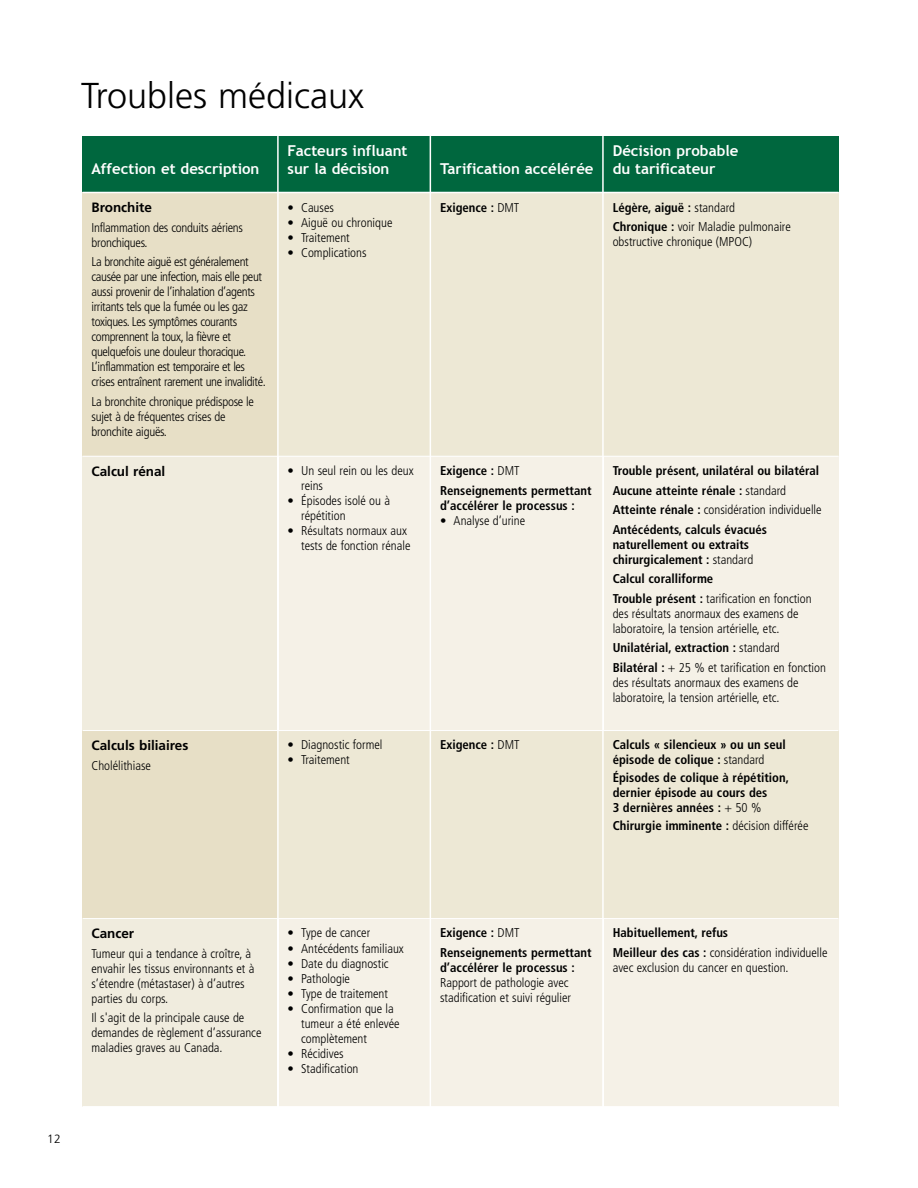
<style>
.page{position:relative;width:918px;height:1188px;background:#fff}
.page>*{position:absolute;margin:0;border:0;box-sizing:border-box;transform-origin:0 0}
.t1{font:300 36px "Frutiger";color:#000}
.t2{font:700 15px/18px "Trebuchet MS";color:#fff}
.t3{font:700 13.5px "Frutiger";color:#000}
.t4{font:300 condensed 12.75px/15px "Frutiger";color:#000}
.t5{font:700 condensed 12.75px/19.5px "Frutiger";color:#000}
.t6{font:300 condensed 12.75px/15px "Frutiger";letter-spacing:-.03em;color:#000}
.t7{font:300 condensed 12.75px/15px "Frutiger";letter-spacing:-.02em;color:#000}
.t8{font:300 12px "Frutiger";color:#000}
.s1{font-weight:300}
.s2{font-weight:700}
</style>
<div class="page">
<div style="left:82px;top:136px;width:196px;height:56px;background:#00673e"></div>
<div style="left:278px;top:136px;width:152px;height:56px;background:#00673e"></div>
<div style="left:430px;top:136px;width:173px;height:56px;background:#00673e"></div>
<div style="left:603px;top:136px;width:235px;height:56px;background:#00673e"></div>
<div style="left:82px;top:192px;width:196px;height:264px;background:#e7dfc6"></div>
<div style="left:278px;top:192px;width:152px;height:264px;background:#ede8d5"></div>
<div style="left:430px;top:192px;width:173px;height:264px;background:#ede8d5"></div>
<div style="left:603px;top:192px;width:235px;height:264px;background:#ede8d5"></div>
<div style="left:82px;top:457px;width:195px;height:273px;background:#f0ecde"></div>
<div style="left:279px;top:457px;width:151px;height:273px;background:#f5f1e7"></div>
<div style="left:431px;top:457px;width:171px;height:273px;background:#f5f1e7"></div>
<div style="left:604px;top:457px;width:234px;height:273px;background:#f5f1e7"></div>
<div style="left:82px;top:731px;width:196px;height:188px;background:#e7dfc6"></div>
<div style="left:278px;top:731px;width:152px;height:188px;background:#ede8d5"></div>
<div style="left:430px;top:731px;width:173px;height:188px;background:#ede8d5"></div>
<div style="left:603px;top:731px;width:235px;height:188px;background:#ede8d5"></div>
<div style="left:82px;top:919px;width:195px;height:187px;background:#f0ecde"></div>
<div style="left:279px;top:919px;width:151px;height:187px;background:#f5f1e7"></div>
<div style="left:431px;top:919px;width:171px;height:187px;background:#f5f1e7"></div>
<div style="left:604px;top:919px;width:234px;height:187px;background:#f5f1e7"></div>
<hr style="left:277px;top:136px;width:2px;height:971px;background:#fff">
<hr style="left:430px;top:136px;width:1px;height:971px;background:#fff">
<hr style="left:602px;top:136px;width:2px;height:971px;background:#fff">
<hr style="left:82px;top:192px;width:756px;height:1px;background:#fff">
<hr style="left:82px;top:918px;width:756px;height:1px;background:#fff">
<h1 class="t1" style="left:81px;top:75px;width:285px">Troubles médicaux</h1>
<p class="t2" style="left:91px;top:160px;width:170px">Affection et description</p>
<p class="t2" style="left:288px;top:142px;width:121px">Facteurs influant sur la décision</p>
<p class="t2" style="left:440px;top:160px;width:155px">Tarification accélérée</p>
<p class="t2" style="left:613px;top:142px;width:127px">Décision probable du tarificateur</p>
<p class="t3" style="left:91px;top:200px;width:62px">Bronchite</p>
<p class="t7" style="left:91px;top:220px;width:153px">Inflammation des conduits aériens bronchiques.</p>
<p class="t6" style="left:91px;top:255px;width:176px">La bronchite aiguë est généralement causée par une infection, mais elle peut aussi provenir de l’inhalation d’agents irritants tels que la fumée ou les gaz toxiques. Les symptômes courants comprennent la toux, la fièvre et quelquefois une douleur thoracique.<br>L’inflammation est temporaire et les crises entraînent rarement une invalidité.</p>
<p class="t7" style="left:91px;top:394px;width:164px">La bronchite chronique prédispose le sujet à de fréquentes crises de bronchite aiguës.</p>
<p class="t4" style="left:288px;top:200px;width:48px">• Causes</p>
<p class="t4" style="left:288px;top:215px;width:106px">• Aiguë ou chronique</p>
<p class="t4" style="left:288px;top:230px;width:64px">• Traitement</p>
<p class="t4" style="left:288px;top:245px;width:80px">• Complications</p>
<p class="t5" style="left:440px;top:198px;width:81px">Exigence : <span class="s1">DMT</span></p>
<p class="t4" style="left:613px;top:198px;width:180px;line-height:19.5px"><span class="s2">Légère, aiguë :</span> standard<br><span class="s2">Chronique :</span> voir Maladie pulmonaire</p>
<p class="t4" style="left:613px;top:235px;width:141px">obstructive chronique (MPOC)</p>
<p class="t3" style="left:91px;top:463px;width:75px">Calcul rénal</p>
<p class="t4" style="left:301px;top:463px;width:114px;text-indent:-14px">• Un seul rein ou les deux reins</p>
<p class="t4" style="left:301px;top:493px;width:91px;text-indent:-14px">• Épisodes isolé ou à répétition</p>
<p class="t4" style="left:288px;top:523px;width:124px;text-align:right">• Résultats normaux aux tests de fonction rénale</p>
<p class="t5" style="left:440px;top:461px;width:153px">Exigence : <span class="s1">DMT<br></span>Renseignements permettant</p>
<p class="t5" style="left:440px;top:496px;width:136px">d’accélérer le processus :</p>
<p class="t4" style="left:440px;top:513px;width:87px">• Analyse d’urine</p>
<p class="t5" style="left:613px;top:461px;width:210px">Trouble présent, unilatéral ou bilatéral Aucune atteinte rénale : <span class="s1">standard </span>Atteinte rénale : <span class="s1">considération individuelle </span>Antécédents, calculs évacués</p>
<p class="t5" style="left:613px;top:537px;width:142px;line-height:15px">naturellement ou extraits chirurgicalement : <span class="s1">standard</span></p>
<p class="t5" style="left:613px;top:569px;width:201px">Calcul coralliforme<br>Trouble présent : <span class="s1">tarification en fonction</span></p>
<p class="t4" style="left:613px;top:606px;width:187px">des résultats anormaux des examens de laboratoire, la tension artérielle, etc.</p>
<p class="t4" style="left:613px;top:638px;width:215px;line-height:19.5px"><span class="s2">Unilatérial, extraction :</span> standard<br><span class="s2">Bilatéral :</span> + 25 % et tarification en fonction</p>
<p class="t4" style="left:613px;top:675px;width:187px">des résultats anormaux des examens de laboratoire, la tension artérielle, etc.</p>
<p class="t3" style="left:91px;top:737px;width:98px">Calculs biliaires</p>
<p class="t4" style="left:91px;top:758px;width:61px">Cholélithiase</p>
<p class="t4" style="left:288px;top:738px;width:96px">• Diagnostic formel</p>
<p class="t4" style="left:288px;top:753px;width:64px">• Traitement</p>
<p class="t5" style="left:440px;top:735px;width:81px">Exigence : <span class="s1">DMT</span></p>
<p class="t5" style="left:613px;top:738px;width:175px;line-height:15px">Calculs « silencieux » ou un seul épisode de colique : <span class="s1">standard</span></p>
<p class="t5" style="left:613px;top:770px;width:178px;line-height:15px">Épisodes de colique à répétition, dernier épisode au cours des<br>3 dernières années : <span class="s1">+ 50 %</span></p>
<p class="t5" style="left:613px;top:816px;width:197px">Chirurgie imminente : <span class="s1">décision différée</span></p>
<p class="t8" style="left:47px;top:1132px;width:15px">12</p>
<p class="t3" style="left:91px;top:925px;width:44px">Cancer</p>
<p class="t4" style="left:91px;top:946px;width:165px">Tumeur qui a tendance à croître, à envahir les tissus environnants et à s’étendre (métastaser) à d’autres parties du corps.</p>
<p class="t4" style="left:91px;top:1010px;width:171px">Il s'agit de la principale cause de demandes de règlement d’assurance maladies graves au Canada.</p>
<p class="t4" style="left:288px;top:926px;width:84px">• Type de cancer</p>
<p class="t4" style="left:288px;top:941px;width:118px">• Antécédents familiaux</p>
<p class="t4" style="left:288px;top:956px;width:103px">• Date du diagnostic</p>
<p class="t4" style="left:288px;top:971px;width:64px">• Pathologie</p>
<p class="t4" style="left:288px;top:986px;width:102px">• Type de traitement</p>
<p class="t4" style="left:301px;top:1001px;width:100px;text-indent:-14px">• Confirmation que la tumeur a été enlevée complètement</p>
<p class="t4" style="left:288px;top:1046px;width:58px">• Récidives</p>
<p class="t4" style="left:288px;top:1061px;width:72px">• Stadification</p>
<p class="t5" style="left:440px;top:923px;width:153px">Exigence : <span class="s1">DMT<br></span>Renseignements permettant</p>
<p class="t5" style="left:440px;top:958px;width:136px">d’accélérer le processus :</p>
<p class="t4" style="left:440px;top:975px;width:133px">Rapport de pathologie avec stadification et suivi régulier</p>
<p class="t5" style="left:613px;top:923px;width:216px">Habituellement, refus<br>Meilleur des cas : <span class="s1">considération individuelle</span></p>
<p class="t4" style="left:613px;top:960px;width:177px">avec exclusion du cancer en question.</p>
</div>
